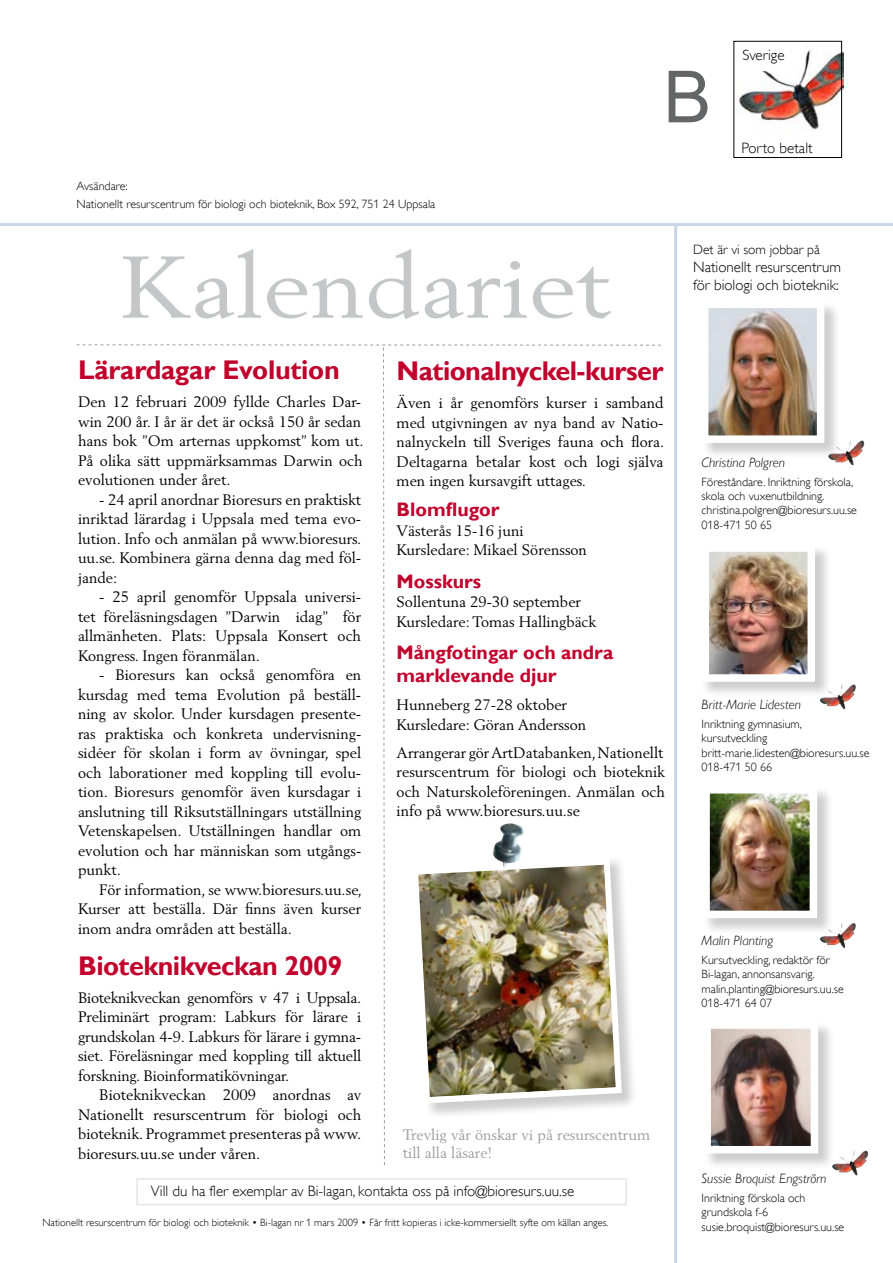
<style>
.page{position:relative;width:893px;height:1263px;background:#fff}
.page>*{position:absolute;margin:0;border:0;box-sizing:border-box;transform-origin:0 0}
.t1{font:86.4px "Berling";color:#c5c6c8;scale:1.14 1}
.t2{font:72px "Arial";color:#646567}
.t3{font:700 27px "Gill Alt One";letter-spacing:-.02em;color:#c1002b}
.t4{font:700 19.5px/23.4px "Gill Alt One";color:#c1002b}
.t5{font:15px/19.5px "Berling";color:#000;text-align:justify}
.t6{font:300 15px "Gill Alt One";color:#000}
.t7{font:15px/18px "Berling";color:#9c9d9f}
.t8{font:italic 300 13.5px "Gill Alt One";color:#000}
.t9{font:300 13.5px "Gill Alt One";color:#000}
.t10{font:300 12px/14.4px "Gill Alt One";color:#000}
.t11{font:300 10.5px "Gill Alt One";color:#000}
</style>
<div class="page">
<div style="left:703px;top:786px;width:131px;height:149px;background:#000;opacity:.2"></div>
<img style="left:711px;top:795px;width:97px;height:114px">
<div style="left:702px;top:786px;width:115px;height:132px;border:8px solid #fff"></div>
<div style="left:700px;top:545px;width:132px;height:153px;background:#000;opacity:.2"></div>
<img style="left:709px;top:553px;width:97px;height:120px">
<div style="left:700px;top:544px;width:115px;height:138px;border:8px solid #fff"></div>
<img style="left:739px;top:46px;width:104px;height:89px">
<div style="left:733px;top:41px;width:109px;height:117px;border:1px solid #000"></div>
<hr style="left:674px;top:225px;width:3px;height:1038px;background:#c9d6e8">
<img style="left:830px;top:442px;width:20px;height:20px">
<img style="left:820px;top:685px;width:22px;height:21px">
<img style="left:820px;top:923px;width:22px;height:22px">
<img style="left:835px;top:1152px;width:19px;height:21px">
<hr style="left:0;top:223px;width:893px;height:3px;background:#c9d6e8">
<div style="left:701px;top:301px;width:140px;height:158px;background:#000;opacity:.2"></div>
<img style="left:710px;top:309px;width:105px;height:125px">
<div style="left:701px;top:300px;width:123px;height:143px;border:8px solid #fff"></div>
<div style="left:704px;top:1021px;width:131px;height:149px;background:#000;opacity:.2"></div>
<img style="left:712px;top:1030px;width:97px;height:114px">
<div style="left:703px;top:1021px;width:115px;height:132px;border:8px solid #fff"></div>
<div style="left:136px;top:1178px;width:491px;height:27px;background:#fff;border:2px solid #e3e4e5"></div>
<svg style="left:77px;top:344px;width:584px;height:821px"></svg>
<img style="left:493px;top:823px;width:31px;height:45px">
<p class="t10" style="left:77px;top:177px;width:360px;line-height:18px">Avsändare:<br>Nationellt resurscentrum för biologi och bioteknik, Box 592, 751 24 Uppsala</p>
<h1 class="t1" style="left:119px;top:235px;width:433px">Kalendariet</h1>
<h2 class="t2" style="left:663px;top:50px;width:50px">B</h2>
<p class="t6" style="left:742px;top:46px;width:44px">Sverige</p>
<p class="t6" style="left:741px;top:140px;width:73px">Porto betalt</p>
<p class="t9" style="left:693px;top:241px;width:128px">Det är vi som jobbar på</p>
<p class="t6" style="left:693px;top:258px;width:149px">Nationellt resurscentrum</p>
<p class="t6" style="left:693px;top:276px;width:147px">för biologi och bioteknik:</p>
<h3 class="t3" style="left:78px;top:354px;width:263px">Lärardagar Evolution</h3>
<p class="t5" style="left:78px;top:392px;width:287px;text-align:left">Den 12 februari 2009 fyllde Charles Dar&shy;win 200 år. I år är det är också 150 år sedan hans bok ”Om arternas uppkomst” kom ut.<br>På olika sätt uppmärksammas Darwin och evolutionen under året.</p>
<p class="t5" style="left:78px;top:489px;width:285px;text-indent:21px">- 24 april anordnar Bioresurs en praktiskt inriktad lärardag i Uppsala med tema evo&shy;lution. Info och anmälan på www.bioresurs. uu.se. Kombinera gärna denna dag med föl&shy;jande:</p>
<p class="t5" style="left:78px;top:587px;width:285px;text-indent:21px">- 25 april genomför Uppsala universi&shy;tet föreläsningsdagen ”Darwin idag” för allmänheten. Plats: Uppsala Konsert och Kongress. Ingen föranmälan.</p>
<p class="t5" style="left:78px;top:665px;width:285px;text-indent:21px">- Bioresurs kan också genomföra en kursdag med tema Evolution på beställ&shy;ning av skolor. Under kursdagen presente&shy;ras praktiska och konkreta undervisning&shy;sidéer för skolan i form av övningar, spel och laborationer med koppling till evolu&shy;tion. Bioresurs genomför även kursdagar i anslutning till Riksutställningars utställning Vetenskapelsen. Utställningen handlar om evolution och har människan som utgångs&shy;punkt.</p>
<p class="t5" style="left:78px;top:879px;width:285px;text-indent:21px">För information, se www.bioresurs.uu.se, Kurser att beställa. Där finns även kurser inom andra områden att beställa.</p>
<h3 class="t3" style="left:78px;top:950px;width:266px">Bioteknikveckan 2009</h3>
<p class="t5" style="left:78px;top:987px;width:285px">Bioteknikveckan genomförs v 47 i Uppsala.<br>Preliminärt program: Labkurs för lärare i grundskolan 4-9. Labkurs för lärare i gymna&shy;siet. Föreläsningar med koppling till aktuell forskning. Bioinformatikövningar.</p>
<p class="t5" style="left:78px;top:1085px;width:285px;text-indent:21px">Bioteknikveckan 2009 anordnas av Nationellt resurscentrum för biologi och bioteknik. Programmet presenteras på www. bioresurs.uu.se under våren.</p>
<h3 class="t3" style="left:397px;top:356px;width:268px">Nationalnyckel-kurser</h3>
<p class="t5" style="left:397px;top:393px;width:269px">Även i år genomförs kurser i samband med utgivningen av nya band av Natio&shy;nalnyckeln till Sveriges fauna och flora.<br>Deltagarna betalar kost och logi själva men ingen kursavgift uttages.</p>
<h3 class="t4" style="left:397px;top:498px;width:104px">Blomflugor</h3>
<p class="t5" style="left:397px;top:521px;width:192px">Västerås 15-16 juni<br>Kursledare: Mikael Sörensson</p>
<h3 class="t4" style="left:397px;top:569px;width:86px">Mosskurs</h3>
<p class="t5" style="left:397px;top:592px;width:201px">Sollentuna 29-30 september<br>Kursledare: Tomas Hallingbäck</p>
<h3 class="t4" style="left:397px;top:640px;width:218px">Mångfotingar och andra marklevande djur</h3>
<p class="t5" style="left:397px;top:695px;width:191px">Hunneberg 27-28 oktober<br>Kursledare: Göran Andersson</p>
<p class="t5" style="left:397px;top:742px;width:270px">Arrangerar gör ArtDatabanken, Nationellt resurscentrum för biologi och bioteknik och Naturskoleföreningen. Anmälan och info på www.bioresurs.uu.se</p>
<p class="t7" style="left:403px;top:1126px;width:249px">Trevlig vår önskar vi på resurscentrum till alla läsare!</p>
<p class="t6" style="left:151px;top:1182px;width:425px">Vill du ha fler exemplar av Bi-lagan, kontakta oss på info@bioresurs.uu.se</p>
<p class="t11" style="left:43px;top:1216px;width:567px">Nationellt resurscentrum för biologi och bioteknik • Bi-lagan nr 1 mars 2009 • Får fritt kopieras i icke-kommersiellt syfte om källan anges.</p>
<p class="t8" style="left:702px;top:455px;width:85px">Christina Polgren</p>
<p class="t10" style="left:702px;top:474px;width:157px">Föreståndare. Inriktning förskola, skola och vuxenutbildning. christina.polgren@bioresurs.uu.se<br>018-471 50 65</p>
<p class="t8" style="left:702px;top:697px;width:101px">Britt-Marie Lidesten</p>
<p class="t10" style="left:702px;top:716px;width:169px">Inriktning gymnasium, kursutveckling britt-marie.lidesten@bioresurs.uu.se<br>018-471 50 66</p>
<p class="t8" style="left:702px;top:933px;width:73px">Malin Planting</p>
<p class="t10" style="left:702px;top:953px;width:144px">Kursutveckling, redaktör för<br>Bi-lagan, annonsansvarig. malin.planting@bioresurs.uu.se<br>018-471 64 07</p>
<p class="t8" style="left:702px;top:1171px;width:126px">Sussie Broquist Engström</p>
<p class="t10" style="left:702px;top:1190px;width:144px">Inriktning förskola och grundskola f-6 susie.broquist@bioresurs.uu.se</p>
</div>
